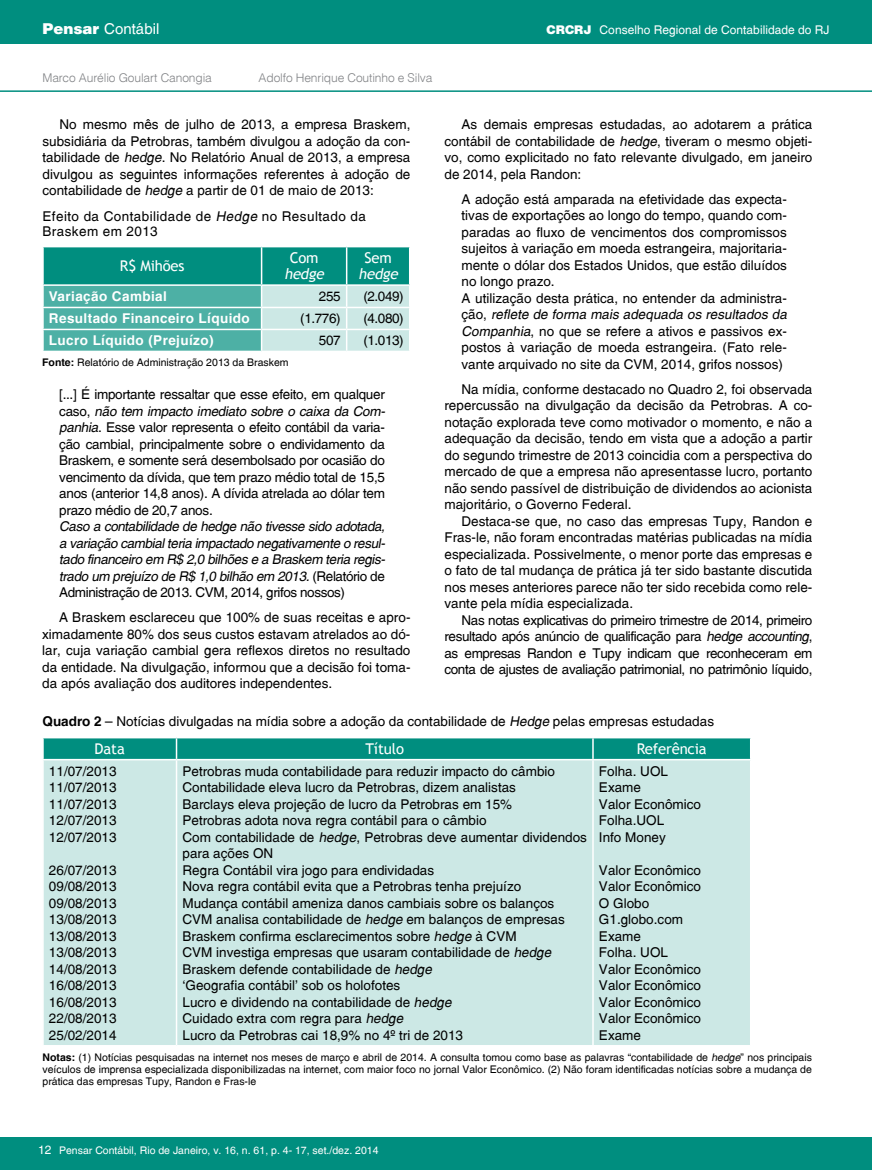
<style>
.page{position:relative;width:872px;height:1170px;background:#fff}
.page>*{position:absolute;margin:0;border:0;box-sizing:border-box;transform-origin:0 0}
.t1{font:15px "Switzerland Plain";color:#fff}
.t2{font:14.85px "Trebuchet MS";letter-spacing:-.01em;color:#fff}
.t3{font:italic 14.85px "Trebuchet MS";color:#fff}
.t4{font:13.5px/16.5px "Switzerland Plain";color:#000;text-align:justify}
.t5{font:13.5px/16.5px "Switzerland Plain";letter-spacing:-.02em;color:#000}
.t6{font:italic 13.5px/16.5px "Switzerland Plain";color:#000}
.t7{font:700 13.5px "Switzerland";letter-spacing:.03em;color:#fff}
.t8{font:13.5px/15px "Switzerland Plain";letter-spacing:.03em;color:#000}
.t9{font:12px "Switzerland Light Plain";letter-spacing:-.01em;color:#808285}
.t10{font:12px "Switzerland Plain";color:#fff}
.t11{font:10.5px/12px "Switzerland Plain";color:#000;text-align:justify}
.t12{font:10.5px "Switzerland Plain";color:#fff}
.s1{font-family:"Switzerland Black"}
.s2{font-style:italic}
.s3{font-family:"Switzerland";font-weight:700}
.s4{font-style:normal}
</style>
<div class="page">
<div style="left:0;top:0;width:872px;height:44px;background:#008e7f"></div>
<hr style="left:0;top:90px;width:872px;height:2px;background:#008e7f">
<div style="left:0;top:1137px;width:872px;height:32px;background:#008e7f"></div>
<svg style="left:43px;top:246px;width:367px;height:105px;background:#5cb6ac"></svg>
<hr style="left:42px;top:350px;width:219px;height:2px;background:#fff">
<div style="left:44px;top:760px;width:706px;height:284px;background:#cce8e5"></div>
<svg style="left:43px;top:737px;width:708px;height:21px;background:#139688"></svg>
<hr style="left:176px;top:760px;width:1px;height:284px;background:#fff">
<hr style="left:592px;top:760px;width:2px;height:284px;background:#fff">
<p class="t1" style="left:43px;top:20px;width:118px"><span class="s1">Pensar</span> Contábil</p>
<p class="t10" style="left:546px;top:22px;width:285px"><span class="s1">CRCRJ</span> Conselho Regional de Contabilidade do RJ</p>
<p class="t9" style="left:43px;top:71px;width:171px">Marco Aurélio Goulart Canongia</p>
<p class="t9" style="left:259px;top:71px;width:175px">Adolfo Henrique Coutinho e Silva</p>
<p class="t4" style="left:43px;top:116px;width:369px;text-indent:17px">No mesmo mês de julho de 2013, a empresa Braskem, subsidiária da Petrobras, também divulgou a adoção da con&shy;tabilidade de <span class="s2">hedge</span>. No Relatório Anual de 2013, a empresa divulgou as seguintes informações referentes à adoção de contabilidade de <span class="s2">hedge</span> a partir de 01 de maio de 2013:</p>
<p class="t4" style="left:444px;top:116px;width:369px;text-indent:17px">As demais empresas estudadas, ao adotarem a prática contábil de contabilidade de <span class="s2">hedge</span>, tiveram o mesmo objeti&shy;vo, como explicitado no fato relevante divulgado, em janeiro de 2014, pela Randon:</p>
<p class="t4" style="left:461px;top:190px;width:330px;text-align:left">A adoção está amparada na efetividade das expecta&shy;tivas de exportações ao longo do tempo, quando com&shy;paradas ao fluxo de vencimentos dos compromissos sujeitos à variação em moeda estrangeira, majoritaria&shy;mente o dólar dos Estados Unidos, que estão diluídos no longo prazo.<br>A utilização desta prática, no entender da administra&shy;ç ã o , <span class="s2">reflete de forma mais adequada os resultados da Companhia</span>, no que se refere a ativos e passivos ex&shy;postos à variação de moeda estrangeira. (Fato rele&shy;vante arquivado no site da CVM, 2014, grifos nossos)</p>
<p class="t4" style="left:444px;top:380px;width:369px;text-indent:17px">Na mídia, conforme destacado no Quadro 2, foi observada repercussão na divulgação da decisão da Petrobras. A co&shy;notação explorada teve como motivador o momento, e não a adequação da decisão, tendo em vista que a adoção a partir do segundo trimestre de 2013 coincidia com a perspectiva do mercado de que a empresa não apresentasse lucro, portanto não sendo passível de distribuição de dividendos ao acionista majoritário, o Governo Federal.</p>
<p class="t4" style="left:444px;top:512px;width:369px;text-indent:17px">Destaca-se que, no caso das empresas Tupy, Randon e Fras-le, não foram encontradas matérias publicadas na mídia especializada. Possivelmente, o menor porte das empresas e o fato de tal mudança de prática já ter sido bastante discutida nos meses anteriores parece não ter sido recebida como rele&shy;vante pela mídia especializada.</p>
<p class="t4" style="left:444px;top:611px;width:369px;text-indent:17px">Nas notas explicativas do primeiro trimestre de 2014, primeiro resultado após anúncio de qualificação para <span class="s2">hedge accounting</span>, as empresas Randon e Tupy indicam que reconheceram em conta de ajustes de avaliação patrimonial, no patrimônio líquido,</p>
<p class="t8" style="left:43px;top:209px;width:325px">Efeito da Contabilidade de <span class="s2">Hedge</span> no Resultado da<br>Braskem em 2013</p>
<p class="t2" style="left:290px;top:248px;width:30px">Com</p>
<p class="t3" style="left:284px;top:265px;width:44px">hedge</p>
<p class="t2" style="left:364px;top:248px;width:29px">Sem</p>
<p class="t3" style="left:358px;top:265px;width:44px">hedge</p>
<p class="t2" style="left:120px;top:257px;width:66px">R$ Mihões</p>
<p class="t7" style="left:49px;top:288px;width:119px">Variação Cambial</p>
<p class="t4" style="left:319px;top:288px;width:23px">255</p>
<p class="t4" style="left:363px;top:288px;width:42px">(2.049)</p>
<p class="t7" style="left:49px;top:310px;width:202px">Resultado Financeiro Líquido</p>
<p class="t4" style="left:300px;top:310px;width:42px">(1.776)</p>
<p class="t4" style="left:363px;top:310px;width:42px">(4.080)</p>
<p class="t7" style="left:49px;top:332px;width:166px">Lucro Líquido (Prejuízo)</p>
<p class="t4" style="left:319px;top:332px;width:23px">507</p>
<p class="t4" style="left:363px;top:332px;width:42px">(1.013)</p>
<p class="t11" style="left:42px;top:356px;width:248px"><span class="s3">Fonte:</span> Relatório de Administração 2013 da Braskem</p>
<p class="t5" style="left:59px;top:386px;width:330px">[...] É importante ressaltar que esse efeito, em qualquer c a s o , <span class="s2">não tem impacto imediato sobre o caixa da Com&shy;panhia</span>. Esse valor representa o efeito contábil da varia&shy;ção cambial, principalmente sobre o endividamento da Braskem, e somente será desembolsado por ocasião do vencimento da dívida, que tem prazo médio total de 15,5 anos (anterior 14,8 anos). A dívida atrelada ao dólar tem prazo médio de 20,7 anos.</p>
<p class="t6" style="left:59px;top:518px;width:330px">Caso a contabilidade de hedge não tivesse sido adotada, a variação cambialteria impactado negativamente o resul&shy;tado financeiro em R$ 2,0 bilhões e a Braskem teria regis&shy;trado um prejuízo de R$ 1,0 bilhão em 2013.<span class="s4">( R e l at ó r i o d e Administração de 2013. CVM, 2014, grifos nossos)</span></p>
<p class="t4" style="left:42px;top:609px;width:370px;text-indent:17px">A Braskem esclareceu que 100% de suas receitas e apro&shy;ximadamente 80% dos seus custos estavam atrelados ao dó&shy;lar, cuja variação cambial gera reflexos diretos no resultado da entidade. Na divulgação, informou que a decisão foi toma&shy;da após avaliação dos auditores independentes.</p>
<p class="t4" style="left:43px;top:713px;width:673px"><span class="s3">Quadro 2</span> – Notícias divulgadas na mídia sobre a adoção da contabilidade de <span class="s2">Hedge</span> pelas empresas estudadas</p>
<p class="t2" style="left:95px;top:739px;width:32px">Data</p>
<p class="t2" style="left:365px;top:739px;width:40px">Título</p>
<p class="t2" style="left:637px;top:739px;width:71px">Referência</p>
<p class="t4" style="left:49px;top:762px;width:69px">11/07/2013<br>11/07/2013<br>11/07/2013<br>12/07/2013<br>12/07/2013</p>
<p class="t4" style="left:49px;top:861px;width:69px">26/07/2013<br>09/08/2013<br>09/08/2013<br>13/08/2013<br>13/08/2013<br>13/08/2013<br>14/08/2013<br>16/08/2013<br>16/08/2013<br>22/08/2013<br>25/02/2014</p>
<p class="t4" style="left:182px;top:762px;width:406px;text-align:left">Petrobras muda contabilidade para reduzir impacto do câmbio Contabilidade eleva lucro da Petrobras, dizem analistas<br>Barclays eleva projeção de lucro da Petrobras em 15%<br>Petrobras adota nova regra contábil para o câmbio<br>Com contabilidade de <span class="s2">hedge</span>, Petrobras deve aumentar dividendos para ações ON<br>Regra Contábil vira jogo para endividadas<br>Nova regra contábil evita que a Petrobras tenha prejuízo<br>Mudança contábil ameniza danos cambiais sobre os balanços CVM analisa contabilidade de <span class="s2">hedge</span> em balanços de empresas Braskem confirma esclarecimentos sobre <span class="s2">hedge</span> à CVM<br>CVM investiga empresas que usaram contabilidade de <span class="s2">hedge </span>Braskem defende contabilidade de <span class="s2">hedge<br></span>‘Geografia contábil’ sob os holofotes<br>Lucro e dividendo na contabilidade de <span class="s2">hedge<br></span>Cuidado extra com regra para <span class="s2">hedge<br></span>Lucro da Petrobras cai 18,9% no 4º tri de 2013</p>
<p class="t4" style="left:599px;top:762px;width:104px;text-align:left">Folha. UOL<br>Exame<br>Valor Econômico<br>Folha.UOL<br>Info Money</p>
<p class="t4" style="left:599px;top:861px;width:104px;text-align:left">Valor Econômico<br>Valor Econômico<br>O Globo<br>G1.globo.com<br>Exame<br>Folha. UOL<br>Valor Econômico<br>Valor Econômico<br>Valor Econômico<br>Valor Econômico<br>Exame</p>
<p class="t11" style="left:43px;top:1050px;width:771px"><span class="s3">Notas:</span> (1) Notícias pesquisadas na internet nos meses de março e abril de 2014. A consulta tomou como base as palavras “contabilidade de <span class="s2">hedge</span>” nos principais veículos de imprensa especializada disponibilizadas na internet, com maior foco no jornal Valor Econômico. (2) Não foram identificadas notícias sobre a mudança de prática das empresas Tupy, Randon e Fras-le</p>
<p class="t10" style="left:38px;top:1142px;width:15px">12</p>
<p class="t12" style="left:59px;top:1143px;width:321px">Pensar Contábil, Rio de Janeiro, v. 16, n. 61, p. 4- 17, set./dez. 2014</p>
</div>
